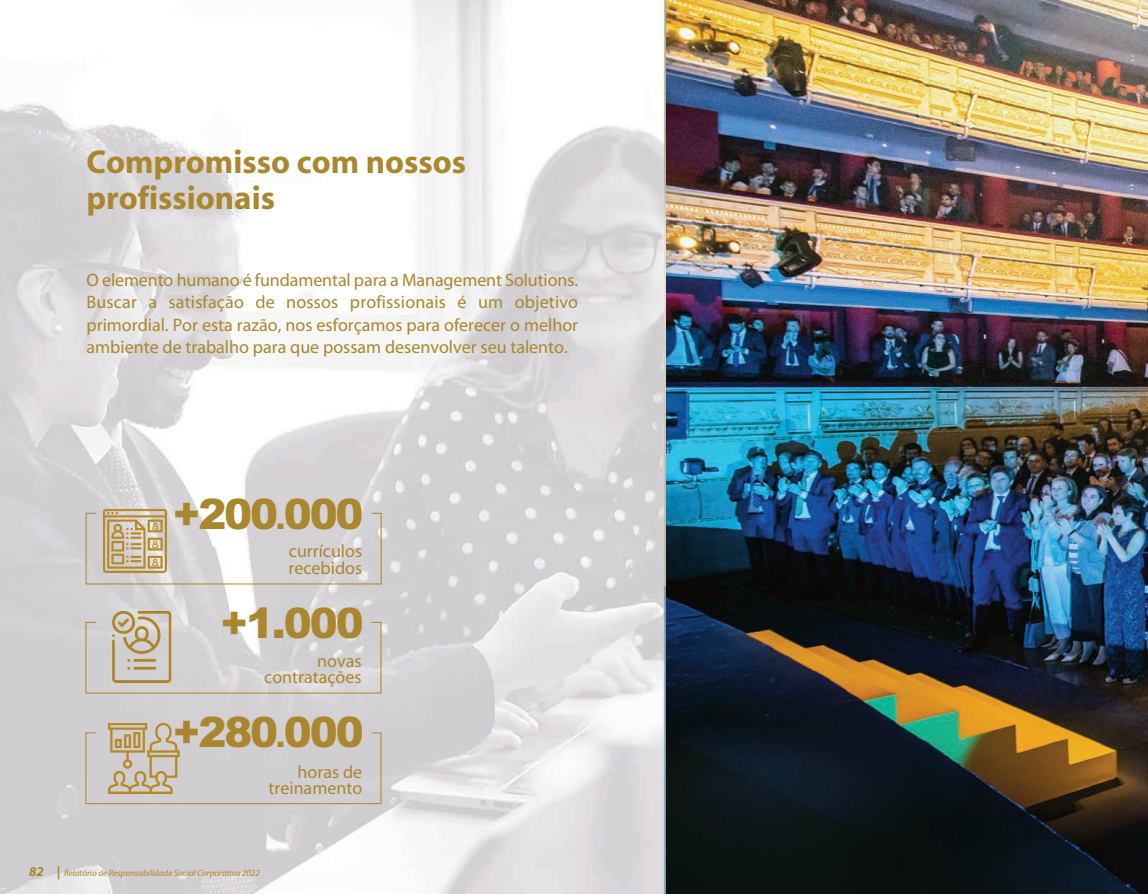
<style>
.page{position:relative;width:1148px;height:894px;background:#fff}
.page>*{position:absolute;margin:0;border:0;box-sizing:border-box;transform-origin:0 0}
.t1{font:900 42px "Arial";letter-spacing:-.05em;color:#aa872e}
.t2{font:700 33px/36px "Myriad";color:#aa872e}
.t3{font:18px/22.5px "Myriad";color:#aa872e;text-align:right}
.t4{font:italic 9px "Myriad";color:#aa872e}
.s1{font-size:27px}
.s2{font-weight:700;font-size:13.5px}
</style>
<div class="page">
<img style="left:0;top:0;width:666px;height:893px">
<svg style="left:85px;top:512px;width:297px;height:72px;background:#d9d7d6"></svg>
<img style="left:104px;top:509px;width:63px;height:63px">
<img style="left:107px;top:611px;width:70px;height:10px">
<img style="left:109px;top:723px;width:70px;height:9px">
<svg style="left:85px;top:621px;width:296px;height:72px;background:#d2cecb"></svg>
<svg style="left:85px;top:732px;width:296px;height:72px;background:#cdc8c3"></svg>
<img style="left:666px;top:0;width:481px;height:893px">
<h2 class="t2" style="left:86px;top:145px;width:381px">Compromisso com nossos profissionais</h2>
<p class="t3" style="left:86px;top:269px;width:493px;text-align:justify">O elemento humano é fundamental para a Management Solutions.<br>Buscar a satisfação de nossos profissionais é um objetivo primordial. Por esta razão, nos esforçamos para oferecer o melhor ambiente de trabalho para que possam desenvolver seu talento.</p>
<h1 class="t1" style="left:173px;top:489px;width:192px">+200<span class="s1">.</span>000</h1>
<p class="t3" style="left:288px;top:543px;width:75px;line-height:16.5px;text-align:left">currículos recebidos</p>
<h1 class="t1" style="left:220px;top:598px;width:145px">+1.000</h1>
<p class="t3" style="left:264px;top:653px;width:99px;line-height:16.5px">novas contratações</p>
<h1 class="t1" style="left:173px;top:708px;width:192px">+280<span class="s1">.</span>000</h1>
<p class="t3" style="left:268px;top:764px;width:95px;line-height:16.5px">horas de treinamento</p>
<p class="t4" style="left:29px;top:867px;width:232px"><span class="s2">82 |</span> Relatório de Responsabilidade Social Corporativa 2022</p>
</div>
